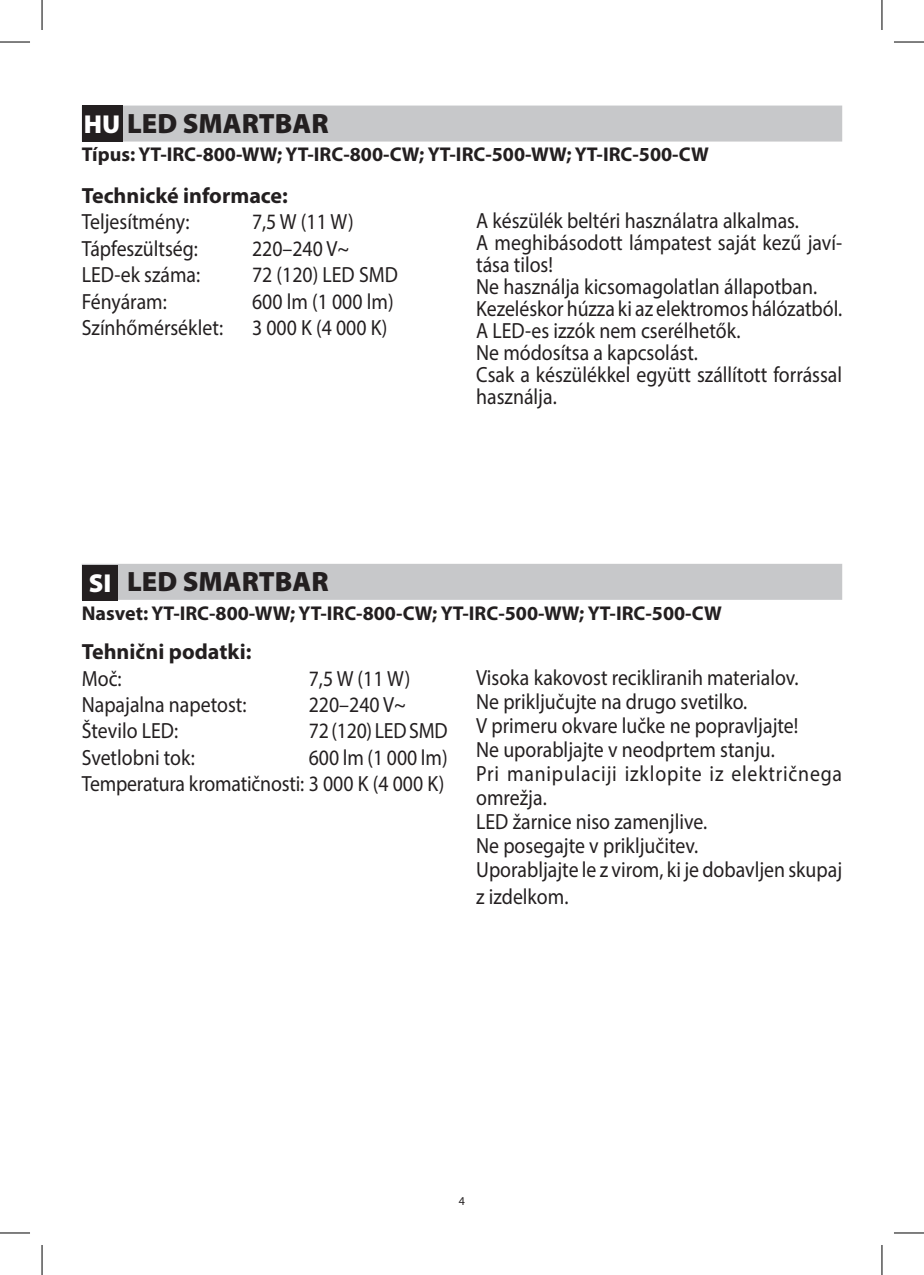
<style>
.page{position:relative;width:924px;height:1275px;background:#fff}
.page>*{position:absolute;margin:0;border:0;box-sizing:border-box;transform-origin:0 0}
.t1{font:900 28px "Myriad Pro";color:#231f20}
.t2{font:900 26px "Myriad Pro";color:#fff}
.t3{font:22px/24px "Myriad Pro";color:#231f20;scale:.9 1}
.t4{font:700 22px "Myriad Pro";color:#231f20}
.t5{font:700 20px "Myriad Pro";color:#231f20}
.t6{font:12px "Myriad Pro";color:#231f20}
.s1{font-size:26px;color:#fff}
</style>
<div class="page">
<div style="left:82px;top:564px;width:759px;height:36px;background:#c7c8ca"></div>
<div style="left:82px;top:564px;width:36px;height:36px;background:#231f20"></div>
<div style="left:82px;top:106px;width:759px;height:36px;background:#c7c8ca"></div>
<div style="left:82px;top:105px;width:40px;height:37px;background:#231f20"></div>
<hr style="left:0;top:42px;width:30px;height:1px;background:#000">
<hr style="left:893px;top:42px;width:30px;height:1px;background:#000">
<hr style="left:0;top:1232px;width:30px;height:1px;background:#000">
<hr style="left:893px;top:1232px;width:30px;height:1px;background:#000">
<hr style="left:42px;top:0;width:1px;height:30px;background:#000">
<hr style="left:42px;top:1245px;width:1px;height:30px;background:#000">
<hr style="left:881px;top:0;width:1px;height:30px;background:#000">
<hr style="left:881px;top:1245px;width:1px;height:30px;background:#000">
<p class="t1" style="left:84px;top:105px;width:246px"><span class="s1">HU</span> LED SMARTBAR</p>
<p class="t5" style="left:82px;top:142px;width:628px">Típus: YT-IRC-800-WW; YT-IRC-800-CW; YT-IRC-500-WW; YT-IRC-500-CW</p>
<p class="t4" style="left:82px;top:181px;width:208px">Technické informace:</p>
<p class="t3" style="left:82px;top:210px;width:121px">Teljesítmény:</p>
<p class="t3" style="left:252px;top:210px;width:115px">7,5 W (11 W)</p>
<p class="t3" style="left:82px;top:236px;width:131px">Tápfeszültség:</p>
<p class="t3" style="left:252px;top:236px;width:109px">220–240 V~</p>
<p class="t3" style="left:82px;top:262px;width:133px">LED-ek száma:</p>
<p class="t3" style="left:252px;top:262px;width:163px">72 (120) LED SMD</p>
<p class="t3" style="left:82px;top:289px;width:96px">Fényáram:</p>
<p class="t3" style="left:252px;top:289px;width:159px">600 lm (1 000 lm)</p>
<p class="t3" style="left:82px;top:315px;width:158px">Színhőmérséklet:</p>
<p class="t3" style="left:252px;top:315px;width:152px">3 000 K (4 000 K)</p>
<p class="t3" style="left:476px;top:210px;width:408px;line-height:22px">A készülék beltéri használatra alkalmas.<br>A meghibásodott lámpatest saját kezű javí&shy;tása tilos!<br>Ne használja kicsomagolatlan állapotban.<br>Kezeléskor húzza ki az elektromos hálózatból.<br>A LED-es izzók nem cserélhetők.<br>Ne módosítsa a kapcsolást.<br>Csak a készülékkel együtt szállított forrással használja.</p>
<p class="t1" style="left:127px;top:563px;width:203px">LED SMARTBAR</p>
<p class="t5" style="left:82px;top:600px;width:641px">Nasvet: YT-IRC-800-WW; YT-IRC-800-CW; YT-IRC-500-WW; YT-IRC-500-CW</p>
<p class="t2" style="left:89px;top:566px;width:24px">SI</p>
<p class="t4" style="left:82px;top:637px;width:171px">Tehnični podatki:</p>
<p class="t3" style="left:82px;top:666px;width:46px">Moč:</p>
<p class="t3" style="left:308px;top:666px;width:115px">7,5 W (11 W)</p>
<p class="t3" style="left:82px;top:692px;width:184px">Napajalna napetost:</p>
<p class="t3" style="left:308px;top:692px;width:109px">220–240 V~</p>
<p class="t3" style="left:82px;top:718px;width:109px">Število LED:</p>
<p class="t3" style="left:308px;top:718px;width:156px">72 (120) LED SMD</p>
<p class="t3" style="left:82px;top:745px;width:127px">Svetlobni tok:</p>
<p class="t3" style="left:82px;top:744px;width:408px;line-height:26.4px;text-align:right">600 lm (1 000 lm)<br>Temperatura kromatičnosti: 3 000 K (4 000 K)</p>
<p class="t3" style="left:476px;top:665px;width:408px">Visoka kakovost recikliranih materialov.<br>Ne priključujte na drugo svetilko.<br>V primeru okvare lučke ne popravljajte!<br>Ne uporabljajte v neodprtem stanju.<br>Pri manipulaciji izklopite iz električnega omrežja.<br>LED žarnice niso zamenjlive.<br>Ne posegajte v priključitev.<br>Uporabljajte le z virom, ki je dobavljen skupaj</p>
<p class="t3" style="left:476px;top:884px;width:104px">z izdelkom.</p>
<p class="t6" style="left:458px;top:1193px;width:8px">4</p>
</div>
